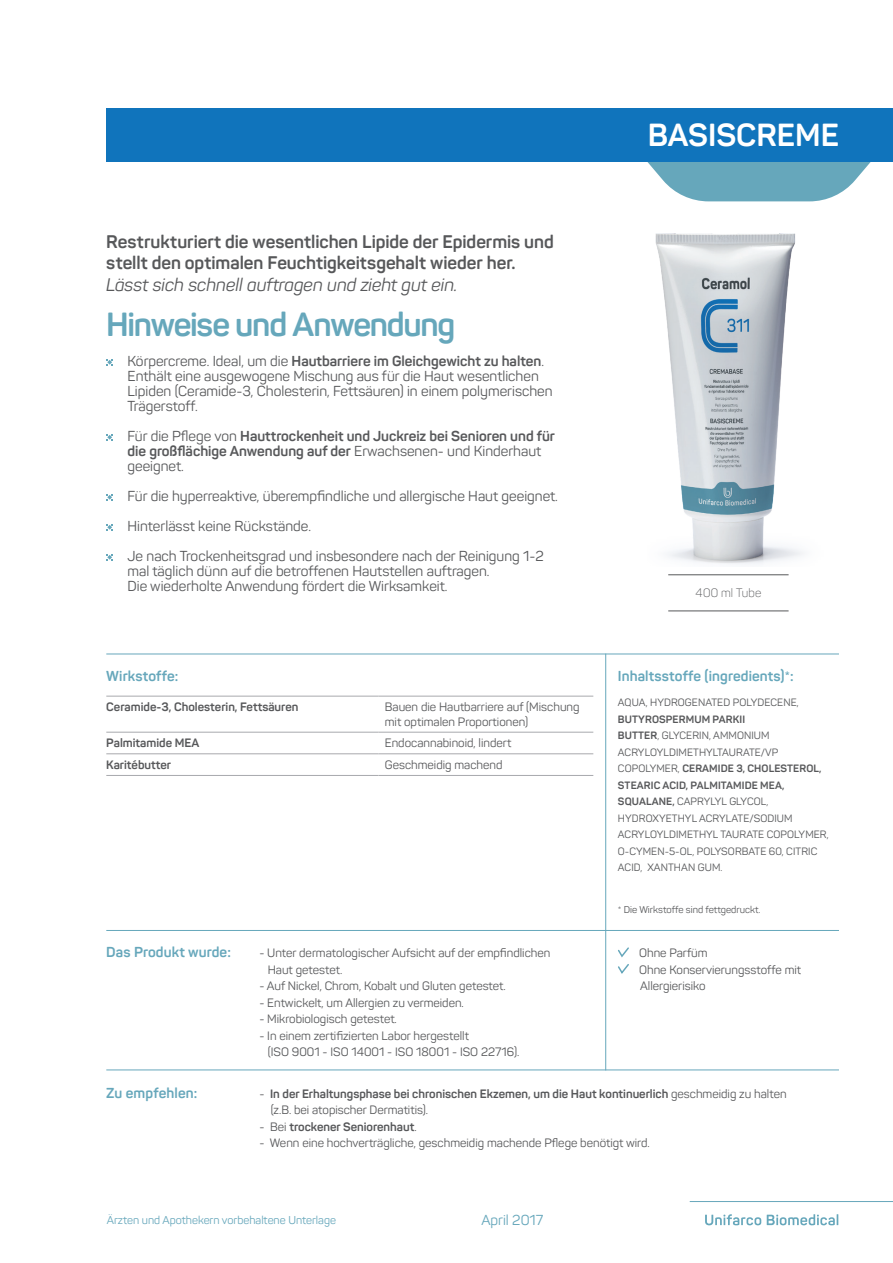
<style>
.page{position:relative;width:893px;height:1263px;background:#fff}
.page>*{position:absolute;margin:0;border:0;box-sizing:border-box;transform-origin:0 0}
.t1{font:700 33px "Panton";letter-spacing:-.04em;color:#66a7bb}
.t2{font:700 31.5px "Panton";color:#fff}
.t3{font:700 18px/21.6px "Panton";letter-spacing:-.005em;color:#57585a}
.t4{font:italic 18px "Panton";color:#57585a}
.t5{font:14.25px/15px "Panton";color:#57585a}
.t6{font:700 14.25px/15px "Panton";color:#57585a}
.t7{font:700 14.25px "Panton";letter-spacing:.01em;color:#66a7bb}
.t8{font:14.25px "Panton";color:#66a7bb}
.t9{font:12px/16.5px "Panton";color:#57585a}
.t10{font:700 12px/16.5px "Panton";color:#57585a}
.t11{font:300 12px "Panton";letter-spacing:.015em;color:#57585a}
.t12{font:11.25px "Panton";color:#66a7bb}
.t13{font:10.5px/16.5px "Panton";letter-spacing:.01em;color:#57585a}
.t14{font:9.75px "Panton";color:#57585a}
.s1{font-weight:700}
.s2{font-weight:400}
</style>
<div class="page">
<hr style="left:690px;top:1201px;width:203px;height:1px;background:#66a7bb">
<svg style="left:705px;top:1214px;width:56px;height:11px"></svg>
<svg style="left:767px;top:1214px;width:71px;height:11px"></svg>
<svg style="left:647px;top:162px;width:223px;height:20px;background:#71adc0"></svg>
<div style="left:106px;top:109px;width:787px;height:53px;background:#1074bc"></div>
<svg style="left:106px;top:359px;width:7px;height:7px"></svg>
<svg style="left:106px;top:434px;width:7px;height:7px"></svg>
<svg style="left:106px;top:494px;width:7px;height:7px"></svg>
<svg style="left:106px;top:524px;width:7px;height:7px"></svg>
<svg style="left:106px;top:554px;width:7px;height:7px"></svg>
<hr style="left:605px;top:654px;width:1px;height:416px;background:#66a7bb">
<hr style="left:106px;top:654px;width:733px;height:1px;background:#66a7bb">
<hr style="left:106px;top:1069px;width:733px;height:1px;background:#66a7bb">
<svg style="left:618px;top:947px;width:11px;height:27px"></svg>
<hr style="left:106px;top:930px;width:733px;height:1px;background:#66a7bb">
<hr style="left:106px;top:753px;width:272px;height:1px;background:#a8a9ad">
<hr style="left:378px;top:753px;width:215px;height:1px;background:#a8a9ad">
<hr style="left:106px;top:775px;width:272px;height:1px;background:#a8a9ad">
<hr style="left:378px;top:775px;width:215px;height:1px;background:#a8a9ad">
<hr style="left:106px;top:696px;width:272px;height:1px;background:#a8a9ad">
<hr style="left:378px;top:696px;width:215px;height:1px;background:#a8a9ad">
<hr style="left:106px;top:732px;width:272px;height:1px;background:#a8a9ad">
<hr style="left:378px;top:732px;width:215px;height:1px;background:#a8a9ad">
<hr style="left:668px;top:574px;width:121px;height:1px;background:#57585a">
<hr style="left:668px;top:610px;width:121px;height:1px;background:#57585a">
<img style="left:655px;top:182px;width:199px;height:382px">
<h3 class="t3" style="left:106px;top:230px;width:449px">Restrukturiert die wesentlichen Lipide der Epidermis und stellt den optimalen Feuchtigkeitsgehalt wieder her.</h3>
<h3 class="t4" style="left:106px;top:273px;width:353px">Lässt sich schnell auftragen und zieht gut ein.</h3>
<h1 class="t1" style="left:106px;top:304px;width:351px">Hinweise und Anwendung</h1>
<p class="t5" style="left:128px;top:353px;width:427px">Körpercreme. Ideal, um die <span class="s1">Hautbarriere im Gleichgewicht zu halten</span>.<br>Enthält eine ausgewogene Mischung aus für die Haut wesentlichen Lipiden (Ceramide-3, Cholesterin, Fettsäuren) in einem polymerischen Trägerstoff.</p>
<p class="t6" style="left:128px;top:428px;width:429px"><span class="s2">Für die Pflege von</span> Hauttrockenheit und Juckreiz bei Senioren und für die großflächige Anwendung auf der <span class="s2">Erwachsenen- und Kinderhaut geeignet.</span></p>
<p class="t5" style="left:128px;top:481px;width:432px;line-height:30px">Für die hyperreaktive, überempfindliche und allergische Haut geeignet.<br>Hinterlässt keine Rückstände.<br>Je nach Trockenheitsgrad und insbesondere nach der Reinigung 1-2</p>
<p class="t5" style="left:128px;top:563px;width:364px">mal täglich dünn auf die betroffenen Hautstellen auftragen.<br>Die wiederholte Anwendung fördert die Wirksamkeit.</p>
<p class="t7" style="left:106px;top:667px;width:74px">Wirkstoffe:</p>
<p class="t10" style="left:106px;top:699px;width:194px">Ceramide-3, Cholesterin, Fettsäuren</p>
<p class="t9" style="left:385px;top:700px;width:196px;line-height:14.4px">Bauen die Hautbarriere auf (Mischung mit optimalen Proportionen)</p>
<p class="t10" style="left:106px;top:735px;width:95px">Palmitamide MEA</p>
<p class="t9" style="left:385px;top:735px;width:128px">Endocannabinoid, lindert</p>
<p class="t10" style="left:106px;top:756px;width:66px">Karitébutter</p>
<p class="t9" style="left:385px;top:756px;width:119px">Geschmeidig machend</p>
<p class="t7" style="left:106px;top:943px;width:126px">Das Produkt wurde:</p>
<p class="t9" style="left:268px;top:945px;width:284px;text-indent:-8px">- Unter dermatologischer Aufsicht auf der empfindlichen<br>Haut getestet.</p>
<p class="t9" style="left:259px;top:978px;width:248px">- Auf Nickel, Chrom, Kobalt und Gluten getestet.</p>
<p class="t9" style="left:259px;top:994px;width:206px">- Entwickelt, um Allergien zu vermeiden.</p>
<p class="t9" style="left:259px;top:1011px;width:139px">- Mikrobiologisch getestet.</p>
<p class="t9" style="left:268px;top:1027px;width:253px;text-indent:-9px">- In einem zertifizierten Labor hergestellt<br>(ISO 9001 - ISO 14001 - ISO 18001 - ISO 22716).</p>
<h2 class="t2" style="left:648px;top:116px;width:193px">BASISCREME</h2>
<p class="t11" style="left:695px;top:586px;width:68px">400 ml Tube</p>
<p class="t7" style="left:618px;top:667px;width:177px">Inhaltsstoffe (ingredients)*:</p>
<p class="t13" style="left:618px;top:694px;width:182px">AQUA, HYDROGENATED POLYDECENE,</p>
<p class="t13" style="left:618px;top:711px;width:212px"><span class="s1">BUTYROSPERMUM PARKII<br>BUTTER</span>, GLYCERIN, AMMONIUM<br>ACRYLOYLDIMETHYLTAURATE/VP<br>COPOLYMER, <span class="s1">CERAMIDE 3, CHOLESTEROL,<br>STEARIC ACID, PALMITAMIDE MEA,<br>SQUALANE,</span> CAPRYLYL GLYCOL,<br>HYDROXYETHYL ACRYLATE/SODIUM<br>ACRYLOYLDIMETHYL TAURATE COPOLYMER,<br>O-CYMEN-5-OL, POLYSORBATE 60, CITRIC<br>ACID, XANTHAN GUM.</p>
<p class="t14" style="left:618px;top:903px;width:144px">* Die Wirkstoffe sind fettgedruckt.</p>
<p class="t9" style="left:639px;top:945px;width:164px">Ohne Parfüm<br>Ohne Konservierungsstoffe mit<br>Allergierisiko</p>
<p class="t7" style="left:106px;top:1084px;width:93px">Zu empfehlen:</p>
<p class="t10" style="left:271px;top:1085px;width:517px;text-indent:-11px"><span class="s2">-</span> In der Erhaltungsphase bei chronischen Ekzemen, um die Haut kontinuerlich <span class="s2">geschmeidig zu halten (z.B. bei atopischer Dermatitis).</span></p>
<p class="t10" style="left:259px;top:1118px;width:159px"><span class="s2">- Bei</span> trockener Seniorenhaut<span class="s2">.</span></p>
<p class="t9" style="left:259px;top:1135px;width:392px">- Wenn eine hochverträgliche, geschmeidig machende Pflege benötigt wird.</p>
<p class="t12" style="left:107px;top:1213px;width:231px">Ärzten und Apothekern vorbehaltene Unterlage</p>
<p class="t8" style="left:481px;top:1211px;width:63px">April 2017</p>
</div>
